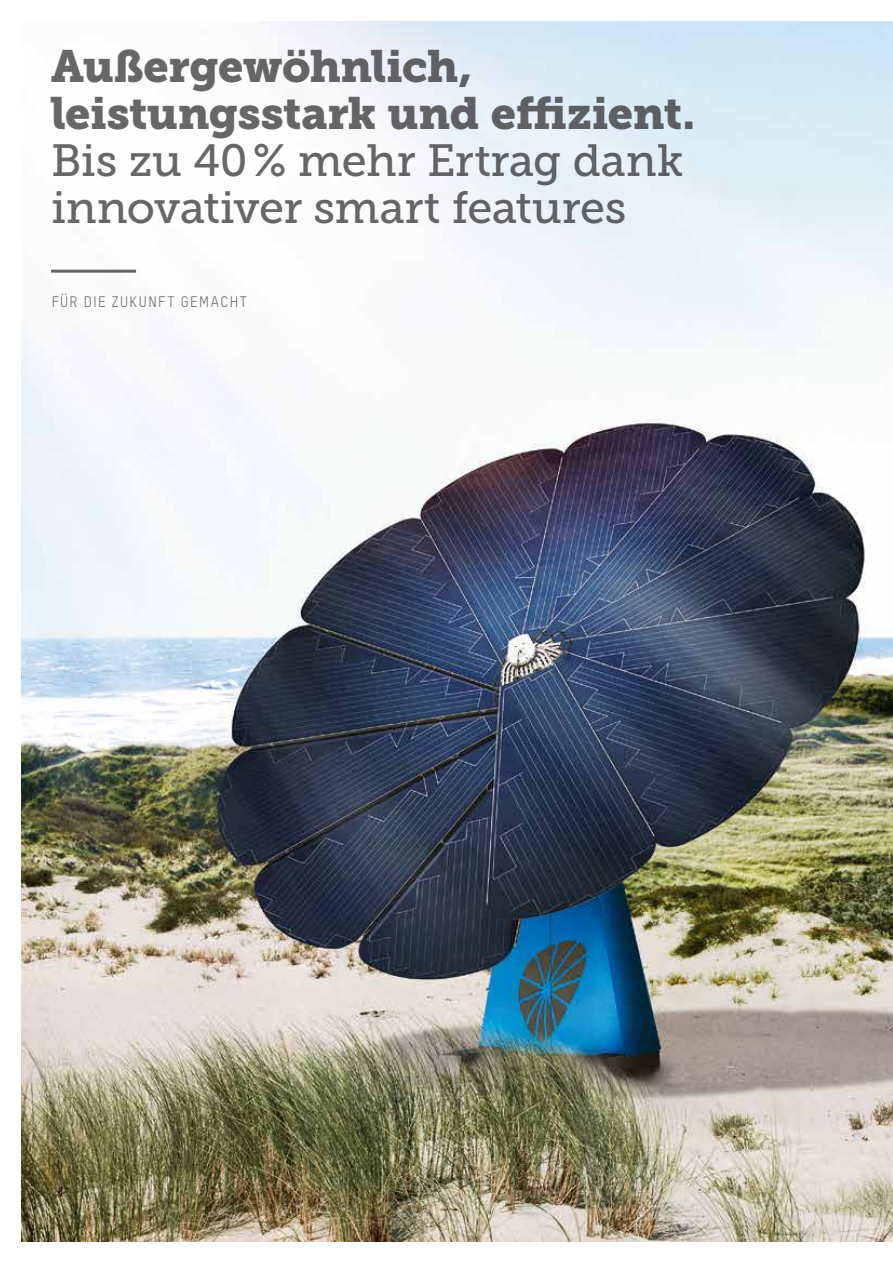
<style>
.page{position:relative;width:893px;height:1263px;background:#fff}
.page>*{position:absolute;margin:0;border:0;box-sizing:border-box;transform-origin:0 0}
.t1{font:45px/47px "Museo Slab 500";letter-spacing:-.005em;color:#696767}
.t2{font:45px/47px "Museo Slab 900";letter-spacing:-.01em;color:#696767}
.t3{font:15px "TSTAR";letter-spacing:.095em;color:#696767}
</style>
<div class="page">
<img style="left:21px;top:21px;width:872px;height:1221px">
<hr style="left:51px;top:270px;width:85px;height:3px;background:#696767">
<p class="t2" style="left:51px;top:43px;width:646px">Außergewöhnlich, leistungsstark und effizient.</p>
<p class="t1" style="left:51px;top:137px;width:634px">Bis zu 40 % mehr Ertrag dank innovativer smart features</p>
<p class="t3" style="left:51px;top:293px;width:197px">FÜR DIE ZUKUNFT GEMACHT</p>
</div>
